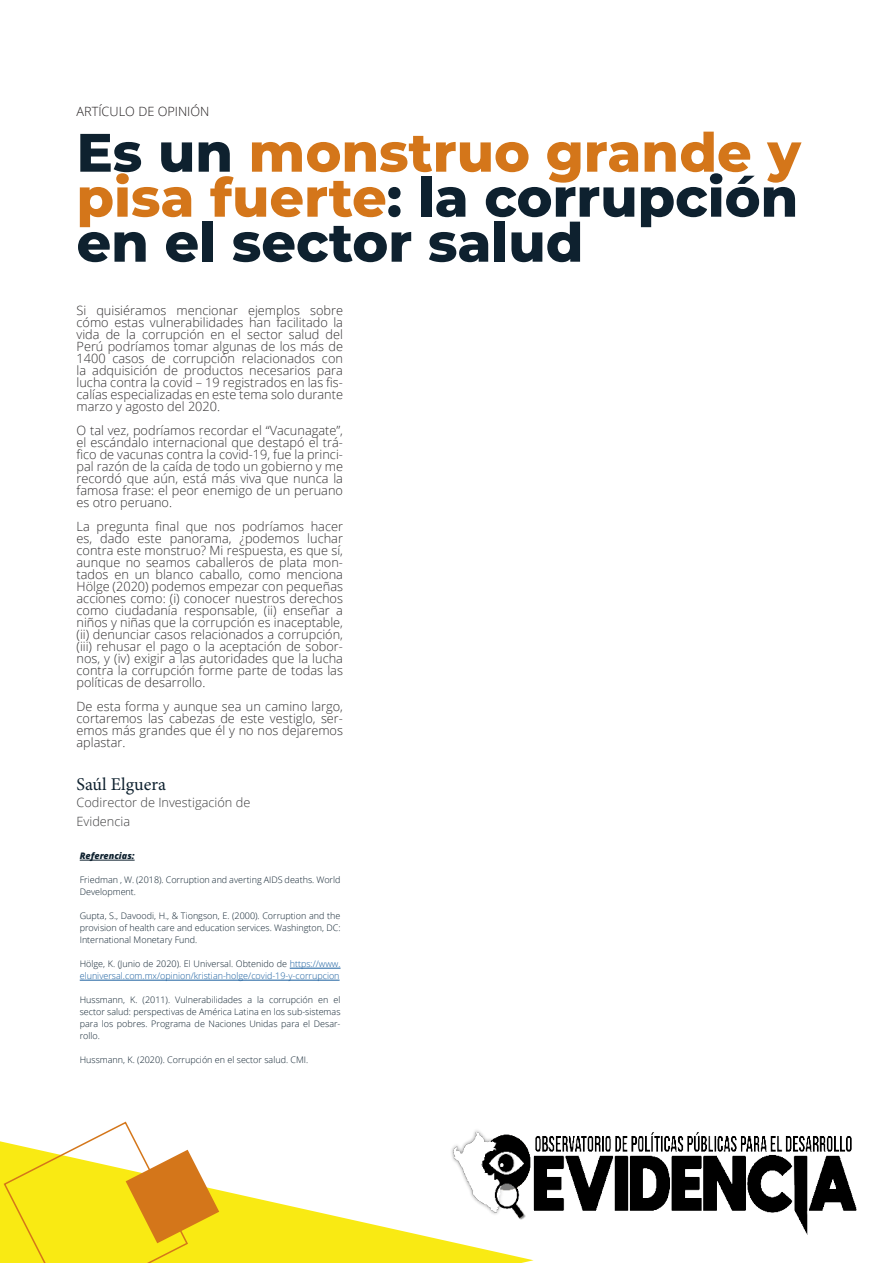
<style>
.page{position:relative;width:893px;height:1263px;background:#fff}
.page>*{position:absolute;margin:0;border:0;box-sizing:border-box;transform-origin:0 0}
.body_text{font:800 54px/45px "Montserrat";color:#d4761a}
.body_text-2{font:800 54px "Montserrat";color:#0e212f}
.bylines{font:18px "Minion Pro";color:#0e212f}
.title_1{font:300 12.75px/12px "Open Sans";color:#312f30;text-align:justify}
.body_text-3{font:300 12.75px/19.5px "Open Sans";color:#3e3e3f}
.body_text-4{font:300 12.75px "Open Sans";color:#231f20}
.title_1-2{font:300 9px/12px "Open Sans";color:#0e212f;text-align:justify}
.title_1-3{font:300 9px/12px "Open Sans";color:#175d9e}
.title_1-4{font:italic 800 9px "Open Sans";color:#0e212f}
.s1{color:#0e212f}
</style>
<div class="page">
<svg style="left:0;top:1141px;width:534px;height:122px"></svg>
<svg style="left:3px;top:1121px;width:216px;height:142px"></svg>
<img style="left:446px;top:1130px;width:411px;height:117px">
<hr style="left:80px;top:860px;width:55px;height:1px;background:#0e212f">
<hr style="left:290px;top:968px;width:51px;height:1px;background:#175d9e">
<hr style="left:80px;top:980px;width:260px;height:1px;background:#175d9e">
<p class="body_text-4" style="left:77px;top:103px;width:134px">ARTÍCULO DE OPINIÓN</p>
<p class="body_text" style="left:77px;top:127px;width:726px"><span class="s1">Es un</span> monstruo grande y pisa fuerte<span class="s1">: la corrupción</span></p>
<p class="body_text-2" style="left:77px;top:203px;width:508px">en el sector salud</p>
<p class="title_1" style="left:77px;top:304px;width:268px">Si quisiéramos mencionar ejemplos sobre cómo estas vulnerabilidades han facilitado la vida de la corrupción en el sector salud del Perú podríamos tomar algunas de los más de 1400 casos de corrupción relacionados con la adquisición de productos necesarios para lucha contra la covid – 19 registrados en las fis&shy;calías especializadas en este tema solo durante marzo y agosto del 2020.</p>
<p class="title_1" style="left:77px;top:424px;width:268px">O tal vez, podríamos recordar el “Vacunagate”, el escándalo internacional que destapó el trá&shy;fico de vacunas contra la covid-19, fue la princi&shy;pal razón de la caída de todo un gobierno y me recordó que aún, está más viva que nunca la famosa frase: el peor enemigo de un peruano es otro peruano.</p>
<p class="title_1" style="left:77px;top:520px;width:268px">La pregunta final que nos podríamos hacer es, dado este panorama, ¿podemos luchar contra este monstruo? Mi respuesta, es que sí, aunque no seamos caballeros de plata mon&shy;tados en un blanco caballo, como menciona Hölge (2020) podemos empezar con pequeñas acciones como: (i) conocer nuestros derechos como ciudadanía responsable, (ii) enseñar a niños y niñas que la corrupción es inaceptable, (ii) denunciar casos relacionados a corrupción, (iii) rehusar el pago o la aceptación de sobor&shy;nos, y (iv) exigir a las autoridades que la lucha contra la corrupción forme parte de todas las políticas de desarrollo.</p>
<p class="title_1" style="left:77px;top:700px;width:268px">De esta forma y aunque sea un camino largo, cortaremos las cabezas de este vestiglo, ser&shy;emos más grandes que él y no nos dejaremos aplastar.</p>
<p class="bylines" style="left:77px;top:772px;width:91px">Saúl Elguera</p>
<p class="body_text-3" style="left:77px;top:792px;width:175px">Codirector de Investigación de<br>Evidencia</p>
<p class="title_1-4" style="left:80px;top:849px;width:56px">Referencias:</p>
<p class="title_1-2" style="left:80px;top:874px;width:262px">Friedman , W. (2018). Corruption and averting AIDS deaths. World<br>Development.</p>
<p class="title_1-2" style="left:80px;top:910px;width:262px">Gupta, S., Davoodi, H., &amp; Tiongson, E. (2000). Corruption and the provision of health care and education services. Washington, DC:<br>International Monetary Fund.</p>
<p class="title_1-3" style="left:80px;top:958px;width:262px"><span class="s1">Hölge, K. (Junio de 2020). El Universal. Obtenido de</span> https://www. eluniversal.com.mx/opinion/kristian-holge/covid-19-y-corrupcion</p>
<p class="title_1-2" style="left:80px;top:994px;width:262px">Hussmann, K. (2011). Vulnerabilidades a la corrupción en el sector salud: perspectivas de América Latina en los sub-sistemas para los pobres. Programa de Naciones Unidas para el Desar&shy;rollo.</p>
<p class="title_1-2" style="left:80px;top:1054px;width:230px">Hussmann, K. (2020). Corrupción en el sector salud. CMI.</p>
</div>
